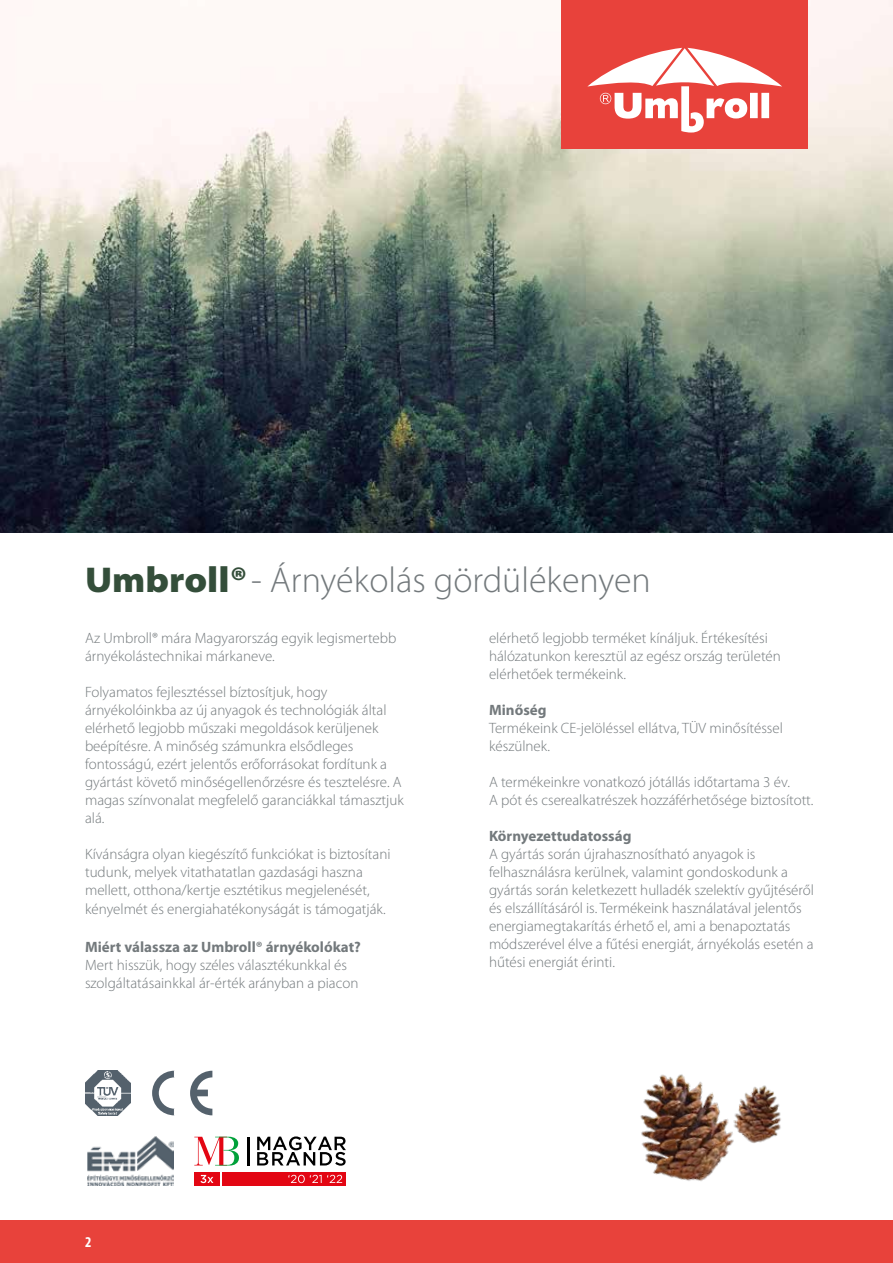
<style>
.page{position:relative;width:893px;height:1263px;background:#fff}
.page>*{position:absolute;margin:0;border:0;box-sizing:border-box;transform-origin:0 0}
.t1{font:300 36px "Myriad Pro";color:#73797c}
.t2{font:300 15px/18px "Myriad Pro";color:#73797c}
.t3{font:700 15px "Myriad Pro";color:#73797c}
.t4{font:700 condensed 15px "Myriad Pro";color:#fff}
.s1{font-weight:900;font-stretch:semi-expanded;color:#344e3a}
</style>
<div class="page">
<div style="left:0;top:1220px;width:893px;height:43px;background:#e8423b"></div>
<img style="left:0;top:0;width:893px;height:533px">
<div style="left:562px;top:0;width:246px;height:149px;background:#e8423b"></div>
<svg style="left:587px;top:48px;width:195px;height:85px"></svg>
<div style="left:222px;top:1172px;width:124px;height:14px;background:#e30613"></div>
<div style="left:194px;top:1172px;width:26px;height:14px;background:#e30613"></div>
<svg style="left:288px;top:1175px;width:54px;height:8px"></svg>
<svg style="left:200px;top:1175px;width:13px;height:8px"></svg>
<hr style="left:247px;top:1137px;width:2px;height:28px;background:#000">
<svg style="left:194px;top:1137px;width:45px;height:28px"></svg>
<svg style="left:257px;top:1136px;width:89px;height:30px"></svg>
<img style="left:761px;top:1085px;width:20px;height:57px">
<svg style="left:152px;top:1071px;width:23px;height:44px"></svg>
<svg style="left:190px;top:1071px;width:22px;height:44px"></svg>
<img style="left:86px;top:1070px;width:45px;height:45px">
<img style="left:87px;top:1136px;width:86px;height:50px">
<img style="left:640px;top:1074px;width:121px;height:107px">
<h1 class="t1" style="left:85px;top:560px;width:567px"><span class="s1">Umbroll®</span>- Árnyékolás gördülékenyen</h1>
<p class="t2" style="left:85px;top:629px;width:313px">Az Umbroll® mára Magyarország egyik legismertebb árnyékolástechnikai márkaneve.</p>
<p class="t2" style="left:85px;top:683px;width:320px">Folyamatos fejlesztéssel bíztosítjuk, hogy árnyékolóinkba az új anyagok és technológiák által elérhető legjobb műszaki megoldások kerüljenek beépítésre. A minőség számunkra elsődleges fontosságú, ezért jelentős erőforrásokat fordítunk a gyártást követő minőségellenőrzésre és tesztelésre. A magas színvonalat megfelelő garanciákkal támasztjuk alá.</p>
<p class="t2" style="left:85px;top:845px;width:307px">Kívánságra olyan kiegészítő funkciókat is biztosítani tudunk, melyek vitathatatlan gazdasági haszna mellett, otthona/kertje esztétikus megjelenését,</p>
<p class="t2" style="left:85px;top:900px;width:302px">kényelmét és energiahatékonyságát is támogatják.</p>
<p class="t3" style="left:85px;top:937px;width:277px">Miért válassza az Umbroll® árnyékolókat?</p>
<p class="t2" style="left:85px;top:956px;width:275px">Mert hisszük, hogy széles választékunkkal és szolgáltatásainkkal ár-érték arányban a piacon</p>
<p class="t2" style="left:489px;top:629px;width:293px">elérhető legjobb terméket kínáljuk. Értékesítési hálózatunkon keresztül az egész ország területén elérhetőek termékeink.</p>
<p class="t3" style="left:489px;top:700px;width:59px">Minőség</p>
<p class="t2" style="left:489px;top:719px;width:295px">Termékeink CE-jelöléssel ellátva, TÜV minősítéssel készülnek.</p>
<p class="t2" style="left:489px;top:773px;width:326px">A termékeinkre vonatkozó jótállás időtartama 3 év.<br>A pót és cserealkatrészek hozzáférhetősége biztosított.</p>
<p class="t3" style="left:489px;top:826px;width:144px">Környezettudatosság</p>
<p class="t2" style="left:489px;top:845px;width:326px">A gyártás során újrahasznosítható anyagok is felhasználásra kerülnek, valamint gondoskodunk a gyártás során keletkezett hulladék szelektív gyűjtéséről és elszállításáról is. Termékeink használatával jelentős energiamegtakarítás érhető el, ami a benapoztatás módszerével élve a fűtési energiát, árnyékolás esetén a hűtési energiát érinti.</p>
<p class="t4" style="left:85px;top:1233px;width:8px">2</p>
</div>
